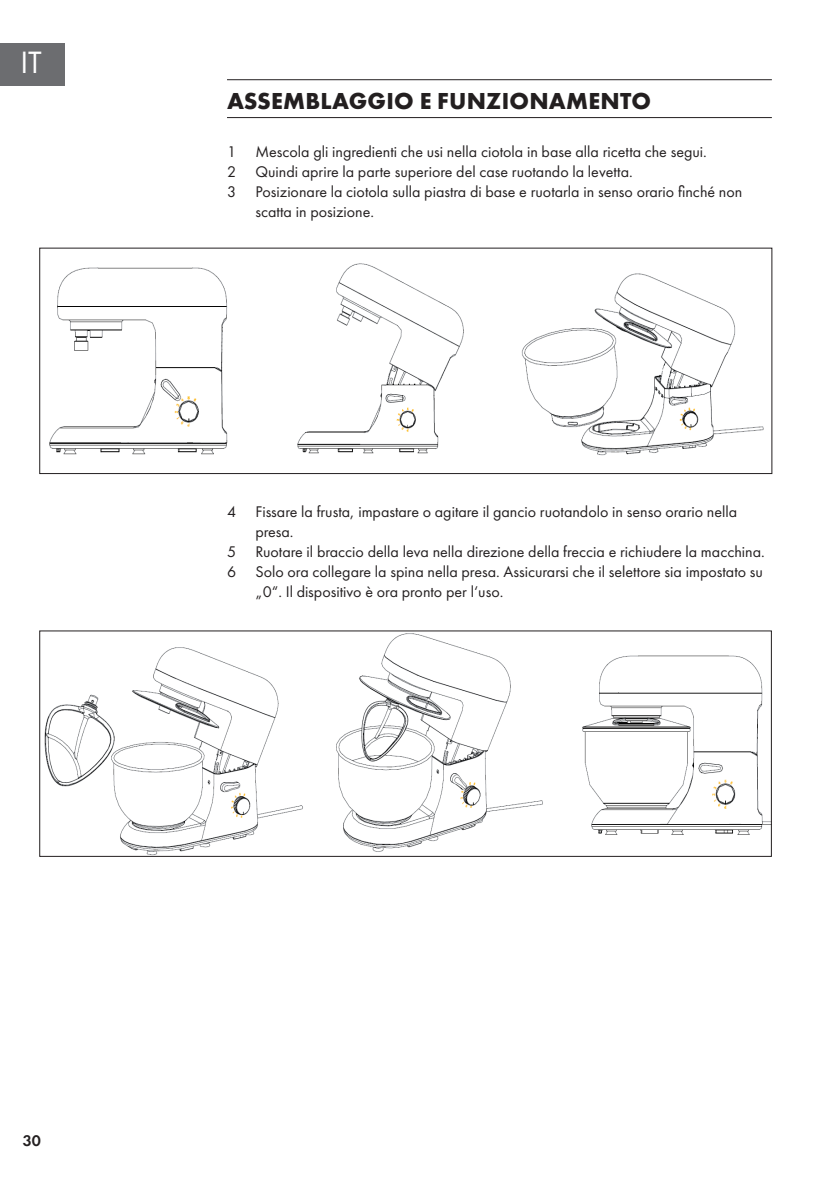
<style>
.page{position:relative;width:840px;height:1191px;background:#fff}
.page>*{position:absolute;margin:0;border:0;box-sizing:border-box;transform-origin:0 0}
.t1{font:32px "Futura PTW08";color:#fff}
.t2{font:700 24px "Futura PTW08";letter-spacing:.01em;color:#231f20}
.t3{font:16px "Futura PTW08";color:#231f20}
.t4{font:600 16px "Futura PTW08";color:#231f20}
</style>
<div class="page">
<div style="left:0;top:43px;width:65px;height:42px;background:#6c6d70"></div>
<hr style="left:227px;top:79px;width:544px;height:1px;background:#231f20">
<hr style="left:227px;top:117px;width:544px;height:1px;background:#231f20">
<img style="left:49px;top:263px;width:715px;height:193px">
<div style="left:39px;top:248px;width:733px;height:226px;border:1px solid #231f20"></div>
<img style="left:44px;top:633px;width:725px;height:222px">
<div style="left:39px;top:630px;width:732px;height:227px;border:1px solid #231f20"></div>
<h1 class="t1" style="left:20px;top:43px;width:23px">IT</h1>
<h2 class="t2" style="left:227px;top:85px;width:425px">ASSEMBLAGGIO E FUNZIONAMENTO</h2>
<p class="t3" style="left:227px;top:142px;width:481px">1 Mescola gli ingredienti che usi nella ciotola in base alla ricetta che segui.</p>
<p class="t3" style="left:227px;top:162px;width:407px">2 Quindi aprire la parte superiore del case ruotando la levetta.</p>
<p class="t3" style="left:227px;top:182px;width:516px">3 Posizionare la ciotola sulla piastra di base e ruotarla in senso orario finché non</p>
<p class="t3" style="left:255px;top:202px;width:120px">scatta in posizione.</p>
<p class="t3" style="left:227px;top:502px;width:511px">4 Fissare la frusta, impastare o agitare il gancio ruotandolo in senso orario nella</p>
<p class="t3" style="left:255px;top:522px;width:40px">presa.</p>
<p class="t3" style="left:227px;top:542px;width:539px">5 Ruotare il braccio della leva nella direzione della freccia e richiudere la macchina.</p>
<p class="t3" style="left:227px;top:562px;width:537px">6 Solo ora collegare la spina nella presa. Assicurarsi che il selettore sia impostato su</p>
<p class="t3" style="left:255px;top:582px;width:249px">„0“. Il dispositivo è ora pronto per l‘uso.</p>
<p class="t4" style="left:23px;top:1130px;width:20px">30</p>
</div>
